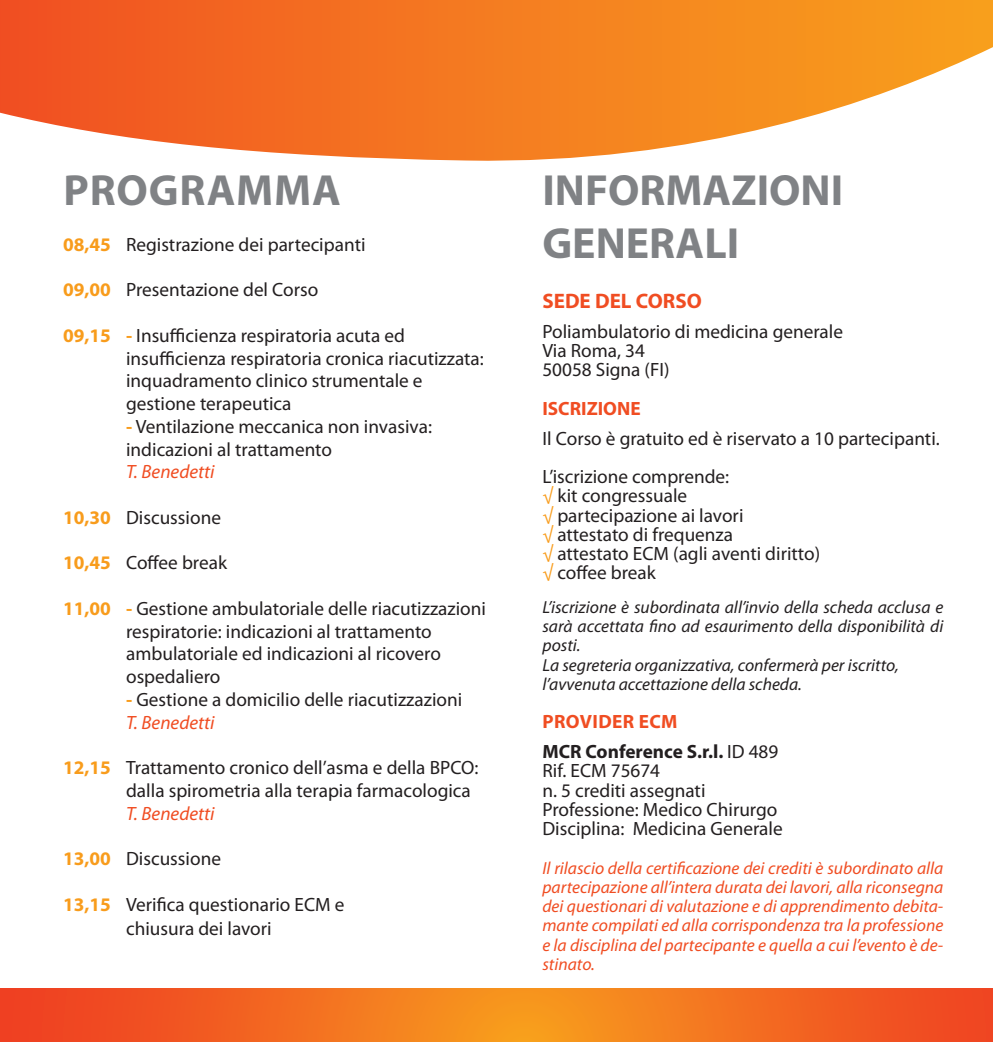
<style>
.page{position:relative;width:993px;height:1042px;background:#fff}
.page>*{position:absolute;margin:0;border:0;box-sizing:border-box;transform-origin:0 0}
.t1{font:700 43.75px "Myriad Pro";color:#808285}
.t2{font:700 43.75px "Myriad Pro";letter-spacing:.02em;color:#808285}
.t3{font:700 21px "Myriad Pro";color:#f04d22}
.t4{font:19.25px "Myriad Pro";color:#231f20}
.t5{font:italic 19.25px "Myriad Pro";color:#f04d22}
.t6{font:700 19.25px "Myriad Pro";color:#231f20}
.t7{font:700 19.25px "Myriad Pro";letter-spacing:.005em;color:#f04d22}
.t8{font:italic 17.5px/19.2px "Myriad Pro";color:#f04d22;text-align:justify}
.t9{font:italic 17.5px/19.2px "Myriad Pro";color:#231f20;text-align:justify}
.s1{font-weight:700;color:#f89c1c}
.s2{color:#f89c1c}
.s3{font-weight:400}
</style>
<div class="page">
<svg style="left:0;top:989px;width:992px;height:53px;background:#f26a20"></svg>
<svg style="left:0;top:0;width:992px;height:161px"></svg>
<p class="t2" style="left:63px;top:162px;width:279px">PROGRAMMA</p>
<p class="t4" style="left:63px;top:232px;width:304px"><span class="s1">08,45</span> Registrazione dei partecipanti</p>
<p class="t4" style="left:63px;top:278px;width:257px"><span class="s1">09,00</span> Presentazione del Corso</p>
<p class="t4" style="left:63px;top:323px;width:343px"><span class="s1">09,15 -</span> Insufficienza respiratoria acuta ed</p>
<p class="t4" style="left:126px;top:346px;width:359px">insufficienza respiratoria cronica riacutizzata:</p>
<p class="t4" style="left:126px;top:369px;width:298px">inquadramento clinico strumentale e</p>
<p class="t4" style="left:126px;top:392px;width:167px">gestione terapeutica</p>
<p class="t4" style="left:126px;top:414px;width:307px"><span class="s1">-</span> Ventilazione meccanica non invasiva:</p>
<p class="t4" style="left:126px;top:437px;width:207px">indicazioni al trattamento</p>
<p class="t5" style="left:126px;top:460px;width:90px">T. Benedetti</p>
<p class="t4" style="left:63px;top:505px;width:159px"><span class="s1">10,30</span> Discussione</p>
<p class="t4" style="left:63px;top:551px;width:165px"><span class="s1">10,45</span> Coffee break</p>
<p class="t4" style="left:63px;top:596px;width:424px"><span class="s1">11,00 -</span> Gestione ambulatoriale delle riacutizzazioni</p>
<p class="t4" style="left:126px;top:619px;width:307px">respiratorie: indicazioni al trattamento</p>
<p class="t4" style="left:126px;top:642px;width:316px">ambulatoriale ed indicazioni al ricovero</p>
<p class="t4" style="left:126px;top:665px;width:96px">ospedaliero</p>
<p class="t4" style="left:126px;top:687px;width:337px"><span class="s1">-</span> Gestione a domicilio delle riacutizzazioni</p>
<p class="t5" style="left:126px;top:710px;width:90px">T. Benedetti</p>
<p class="t4" style="left:63px;top:756px;width:416px"><span class="s1">12,15</span> Trattamento cronico dell’asma e della BPCO:</p>
<p class="t4" style="left:126px;top:778px;width:346px">dalla spirometria alla terapia farmacologica</p>
<p class="t5" style="left:126px;top:801px;width:90px">T. Benedetti</p>
<p class="t4" style="left:63px;top:847px;width:159px"><span class="s1">13,00</span> Discussione</p>
<p class="t4" style="left:63px;top:892px;width:283px"><span class="s1">13,15</span> Verifica questionario ECM e</p>
<p class="t4" style="left:126px;top:917px;width:147px">chiusura dei lavori</p>
<p class="t1" style="left:542px;top:162px;width:302px">INFORMAZIONI</p>
<p class="t1" style="left:542px;top:214px;width:198px">GENERALI</p>
<p class="t3" style="left:542px;top:287px;width:161px">SEDE DEL CORSO</p>
<p class="t4" style="left:542px;top:320px;width:302px">Poliambulatorio di medicina generale</p>
<p class="t4" style="left:542px;top:339px;width:104px">Via Roma, 34</p>
<p class="t4" style="left:542px;top:358px;width:129px">50058 Signa (FI)</p>
<p class="t7" style="left:542px;top:396px;width:100px">ISCRIZIONE</p>
<p class="t4" style="left:542px;top:426px;width:399px">Il Corso è gratuito ed è riservato a 10 partecipanti.</p>
<p class="t4" style="left:542px;top:465px;width:188px">L’iscrizione comprende:</p>
<p class="t4" style="left:542px;top:484px;width:146px"><span class="s2">√</span> kit congressuale</p>
<p class="t4" style="left:542px;top:503px;width:202px"><span class="s2">√</span> partecipazione ai lavori</p>
<p class="t4" style="left:542px;top:523px;width:192px"><span class="s2">√</span> attestato di frequenza</p>
<p class="t4" style="left:542px;top:542px;width:279px"><span class="s2">√</span> attestato ECM (agli aventi diritto)</p>
<p class="t4" style="left:542px;top:561px;width:115px"><span class="s2">√</span> coffee break</p>
<p class="t9" style="left:542px;top:597px;width:402px">L’iscrizione è subordinata all’invio della scheda acclusa e sarà accettata fino ad esaurimento della disponibilità di posti.</p>
<p class="t9" style="left:542px;top:655px;width:357px">La segreteria organizzativa, confermerà per iscritto,</p>
<p class="t9" style="left:542px;top:674px;width:261px">l’avvenuta accettazione della scheda.</p>
<p class="t7" style="left:542px;top:709px;width:136px">PROVIDER ECM</p>
<p class="t6" style="left:542px;top:739px;width:237px">MCR Conference S.r.l. <span class="s3">ID 489</span></p>
<p class="t4" style="left:542px;top:759px;width:119px">Rif. ECM 75674</p>
<p class="t4" style="left:542px;top:778px;width:164px">n. 5 crediti assegnati</p>
<p class="t4" style="left:542px;top:797px;width:236px">Professione: Medico Chirurgo</p>
<p class="t4" style="left:542px;top:817px;width:242px">Disciplina: Medicina Generale</p>
<p class="t8" style="left:542px;top:858px;width:402px">Il rilascio della certificazione dei crediti è subordinato alla partecipazione all’intera durata dei lavori, alla riconsegna dei questionari di valutazione e di apprendimento debita&shy;mante compilati ed alla corrispondenza tra la professione e la disciplina del partecipante e quella a cui l’evento è de&shy;stinato.</p>
</div>
